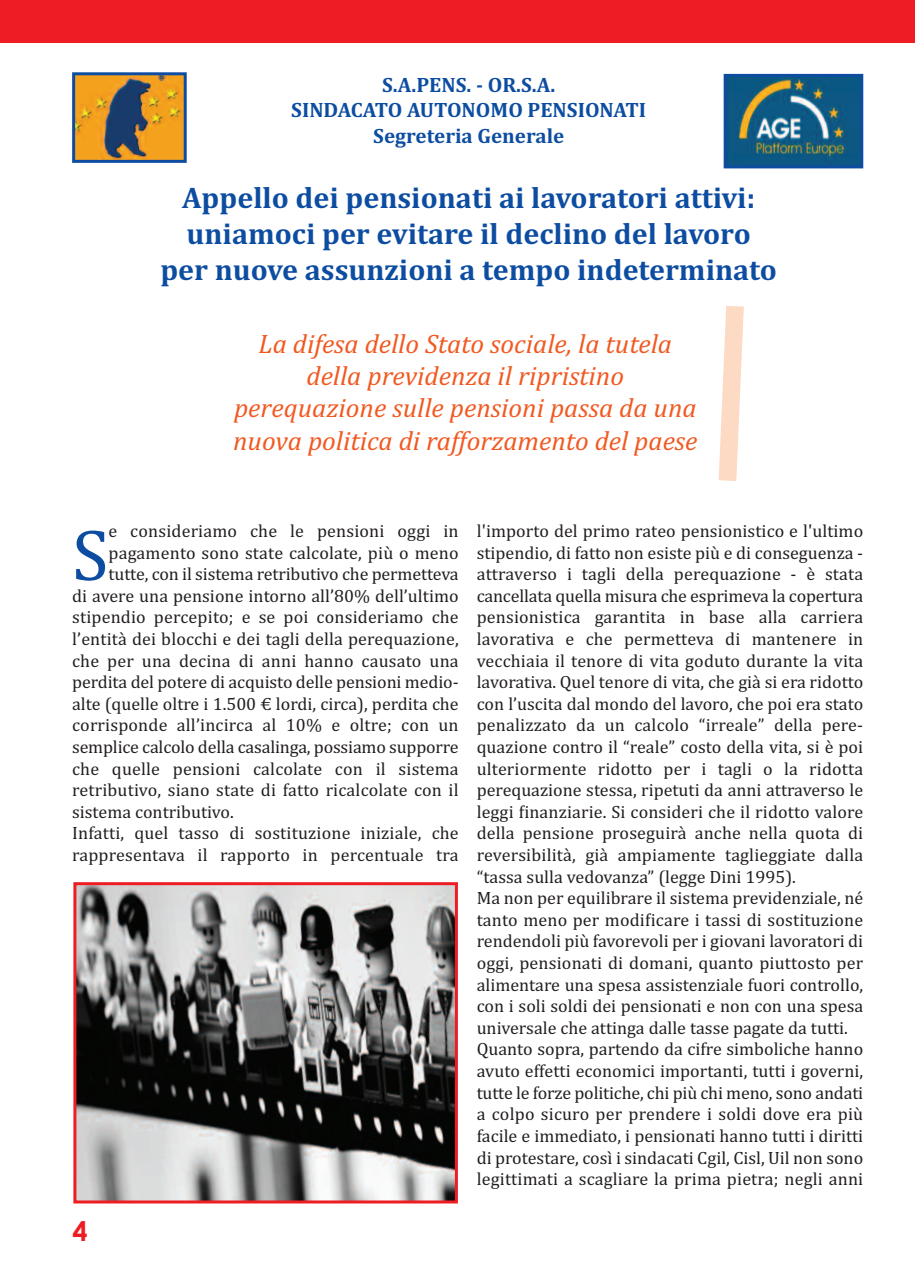
<style>
.page{position:relative;width:915px;height:1276px;background:#fff}
.page>*{position:absolute;margin:0;border:0;box-sizing:border-box;transform-origin:0 0}
.t1{font:73.5px "Cambria";color:#0d4da1}
.t2{font:700 30px/36px "Cambria";color:#0d4da1;text-align:center}
.t3{font:italic 27px/32.4px "Cambria";color:#f15921;text-align:center}
.t4{font:700 27px "Century Gothic";color:#ee1d23}
.t5{font:700 21px/25.2px "Cambria";color:#0d4da1;text-align:center}
.t6{font:18px/21.6px "Cambria";color:#231f20}
</style>
<div class="page">
<div style="left:0;top:0;width:914px;height:43px;background:#ee1d23"></div>
<img style="left:76px;top:76px;width:107px;height:83px">
<div style="left:72px;top:72px;width:115px;height:91px;border:3px solid #0d4da1"></div>
<img style="left:727px;top:78px;width:132px;height:86px">
<div style="left:723px;top:74px;width:140px;height:94px;border:3px solid #0d4da1"></div>
<img style="left:77px;top:886px;width:377px;height:313px">
<div style="left:73px;top:882px;width:385px;height:321px;border:3px solid #ee1d23"></div>
<svg style="left:718px;top:306px;width:25px;height:175px"></svg>
<p class="t5" style="left:291px;top:72px;width:356px">S.A.PENS. - OR.S.A.<br>SINDACATO AUTONOMO PENSIONATI<br>Segreteria Generale</p>
<h2 class="t2" style="left:160px;top:179px;width:618px">Appello dei pensionati ai lavoratori attivi: uniamoci per evitare il declino del lavoro per nuove assunzioni a tempo indeterminato</h2>
<h3 class="t3" style="left:233px;top:327px;width:465px">La difesa dello Stato sociale, la tutela della previdenza il ripristino perequazione sulle pensioni passa da una nuova politica di rafforzamento del paese</h3>
<h1 class="t1" style="left:72px;top:512px;width:38px">S</h1>
<p class="t6" style="left:108px;top:520px;width:351px">e consideriamo che le pensioni oggi in</p>
<p class="t6" style="left:108px;top:541px;width:351px">pagamento sono state calcolate, più o meno</p>
<p class="t6" style="left:108px;top:563px;width:351px">tutte, con il sistema retributivo che permetteva</p>
<p class="t6" style="left:72px;top:585px;width:388px">di avere una pensione intorno all’80% dell’ultimo</p>
<p class="t6" style="left:72px;top:606px;width:388px">stipendio percepito; e se poi consideriamo che</p>
<p class="t6" style="left:72px;top:628px;width:388px">l’entità dei blocchi e dei tagli della perequazione,</p>
<p class="t6" style="left:72px;top:649px;width:388px">che per una decina di anni hanno causato una</p>
<p class="t6" style="left:72px;top:671px;width:388px">perdita del potere di acquisto delle pensioni medio-</p>
<p class="t6" style="left:72px;top:693px;width:388px">alte (quelle oltre i 1.500 € lordi, circa), perdita che</p>
<p class="t6" style="left:72px;top:714px;width:388px">corrisponde all’incirca al 10% e oltre; con un</p>
<p class="t6" style="left:72px;top:736px;width:388px">semplice calcolo della casalinga, possiamo supporre</p>
<p class="t6" style="left:72px;top:757px;width:388px">che quelle pensioni calcolate con il sistema</p>
<p class="t6" style="left:72px;top:779px;width:388px">retributivo, siano state di fatto ricalcolate con il</p>
<p class="t6" style="left:72px;top:801px;width:163px">sistema contributivo.</p>
<p class="t6" style="left:72px;top:822px;width:388px">Infatti, quel tasso di sostituzione iniziale, che</p>
<p class="t6" style="left:72px;top:844px;width:388px">rappresentava il rapporto in percentuale tra</p>
<h3 class="t4" style="left:72px;top:1215px;width:17px">4</h3>
<p class="t6" style="left:476px;top:520px;width:388px">l'importo del primo rateo pensionistico e l'ultimo stipendio, di fatto non esiste più e di conseguenza - attraverso i tagli della perequazione - è stata cancellata quella misura che esprimeva la copertura pensionistica garantita in base alla carriera lavorativa e che permetteva di mantenere in vecchiaia il tenore di vita goduto durante la vita lavorativa. Quel tenore di vita, che già si era ridotto con l’uscita dal mondo del lavoro, che poi era stato penalizzato da un calcolo “irreale” della pere&shy;quazione contro il “reale” costo della vita, si è poi ulteriormente ridotto per i tagli o la ridotta perequazione stessa, ripetuti da anni attraverso le leggi finanziarie. Si consideri che il ridotto valore della pensione proseguirà anche nella quota di reversibilità, già ampiamente taglieggiate dalla “tassa sulla vedovanza” (legge Dini 1995).<br>Ma non per equilibrare il sistema previdenziale, né tanto meno per modificare i tassi di sostituzione rendendoli più favorevoli per i giovani lavoratori di oggi, pensionati di domani, quanto piuttosto per alimentare una spesa assistenziale fuori controllo, con i soli soldi dei pensionati e non con una spesa universale che attinga dalle tasse pagate da tutti.<br>Quanto sopra, partendo da cifre simboliche hanno avuto effetti economici importanti, tutti i governi, tutte le forze politiche, chi più chi meno, sono andati a colpo sicuro per prendere i soldi dove era più facile e immediato, i pensionati hanno tutti i diritti di protestare, così i sindacati Cgil, Cisl, Uil non sono legittimati a scagliare la prima pietra; negli anni</p>
</div>
